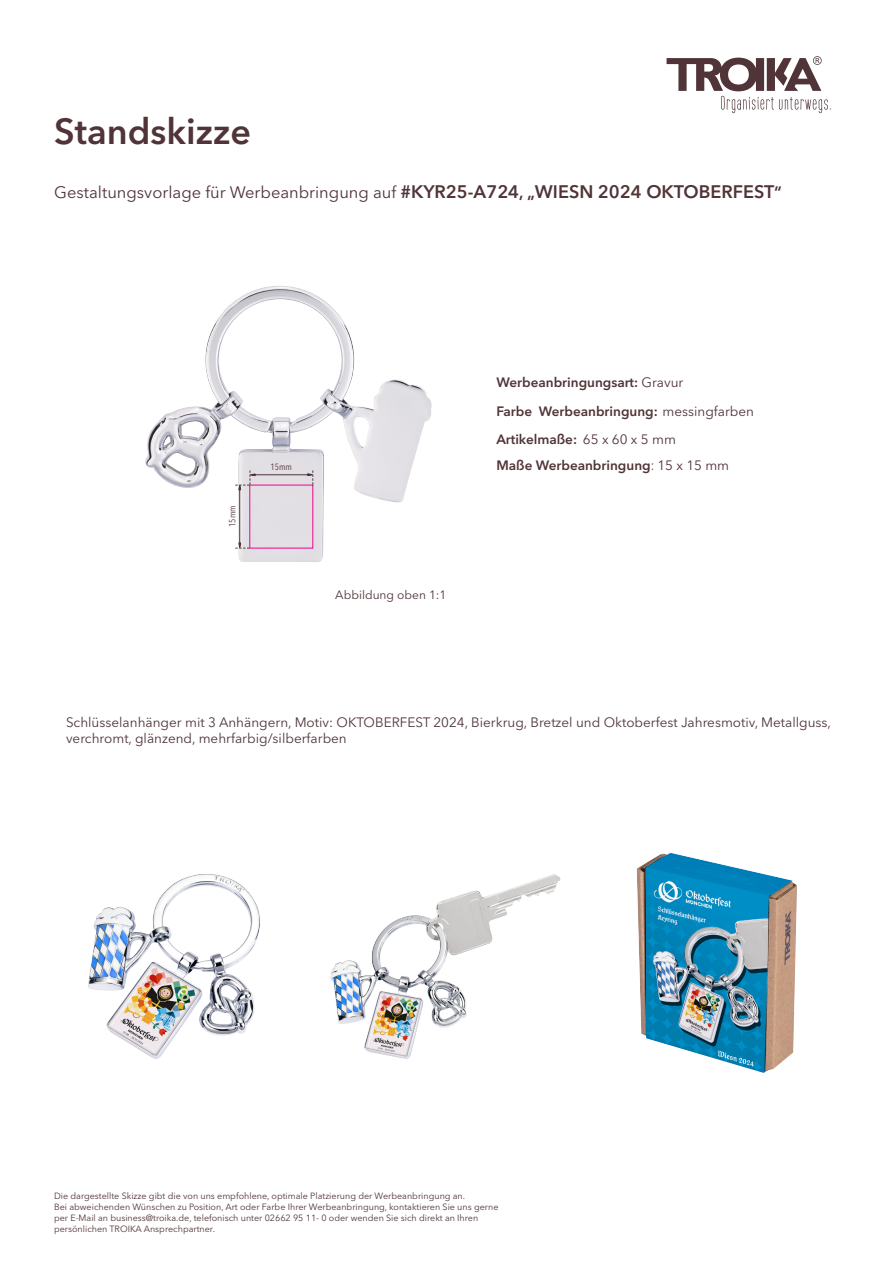
<style>
.page{position:relative;width:893px;height:1263px;background:#fff}
.page>*{position:absolute;margin:0;border:0;box-sizing:border-box;transform-origin:0 0}
.t1{font:600 36px "Avenir Next LT Pro";color:#503438}
.t2{font:16.5px "Avenir Next LT Pro";color:#503438}
.t3{font:13.5px/16.2px "Avenir Next LT Pro";color:#503438}
.t4{font:600 13.5px/28.5px "Avenir Next LT Pro";color:#503438}
.t5{font:12px "Avenir Next LT Pro";color:#503438}
.t6{font:9px/10.8px "Avenir Next LT Pro";color:#503438}
.t7{font:condensed 9px "Avenir Next LT Pro";color:#503438}
.s1{font-weight:600;font-size:18px}
.s2{font-weight:600}
.s3{font-weight:400}
.s4{font-weight:400;font-stretch:condensed}
</style>
<div class="page">
<svg style="left:667px;top:56px;width:164px;height:57px"></svg>
<img style="left:88px;top:874px;width:172px;height:185px">
<img style="left:330px;top:874px;width:224px;height:185px">
<img style="left:637px;top:853px;width:160px;height:220px">
<img style="left:145px;top:286px;width:287px;height:276px">
<hr style="left:239px;top:488px;width:1px;height:56px;background:#503438">
<hr style="left:254px;top:474px;width:55px;height:1px;background:#503438">
<svg style="left:235px;top:470px;width:21px;height:21px"></svg>
<svg style="left:307px;top:470px;width:6px;height:15px"></svg>
<svg style="left:235px;top:542px;width:14px;height:7px"></svg>
<h1 class="t1" style="left:54px;top:110px;width:198px">Standskizze</h1>
<h2 class="t2" style="left:54px;top:182px;width:729px">Gestaltungsvorlage für Werbeanbringung auf <span class="s1">#KYR25-A724</span><span class="s2">, „</span><span class="s1">WIESN 2024 OKTOBERFEST</span><span class="s2">“</span></h2>
<p class="t7" style="left:227px;top:527px;width:23px;rotate:-90deg">15mm</p>
<p class="t7" style="left:271px;top:462px;width:23px">15mm</p>
<h3 class="t5" style="left:335px;top:587px;width:113px">Abbildung oben 1:1</h3>
<h3 class="t4" style="left:496px;top:368px;width:259px">Werbeanbringungsart: <span class="s3">Gravur<br></span>Farbe Werbeanbringung: <span class="s3">messingfarben<br></span>Artikelmaße: <span class="s3">65 x 60 x 5 mm</span></h3>
<h3 class="t4" style="left:496px;top:451px;width:234px">Maße Werbeanbringung<span class="s4">:</span> <span class="s3">15 x 15 mm</span></h3>
<h3 class="t3" style="left:66px;top:714px;width:767px">Schlüsselanhänger mit 3 Anhängern, Motiv: OKTOBERFEST 2024, Bierkrug, Bretzel und Oktoberfest Jahresmotiv, Metallguss, verchromt, glänzend, mehrfarbig/silberfarben</h3>
<p class="t6" style="left:54px;top:1191px;width:446px">Die dargestellte Skizze gibt die von uns empfohlene, optimale Platzierung der Werbeanbringung an.<br>Bei abweichenden Wünschen zu Position, Art oder Farbe Ihrer Werbeanbringung, kontaktieren Sie uns gerne per E-Mail an business@troika.de, telefonisch unter 02662 95 11- 0 oder wenden Sie sich direkt an Ihren persönlichen TROIKA Ansprechpartner.</p>
</div>
